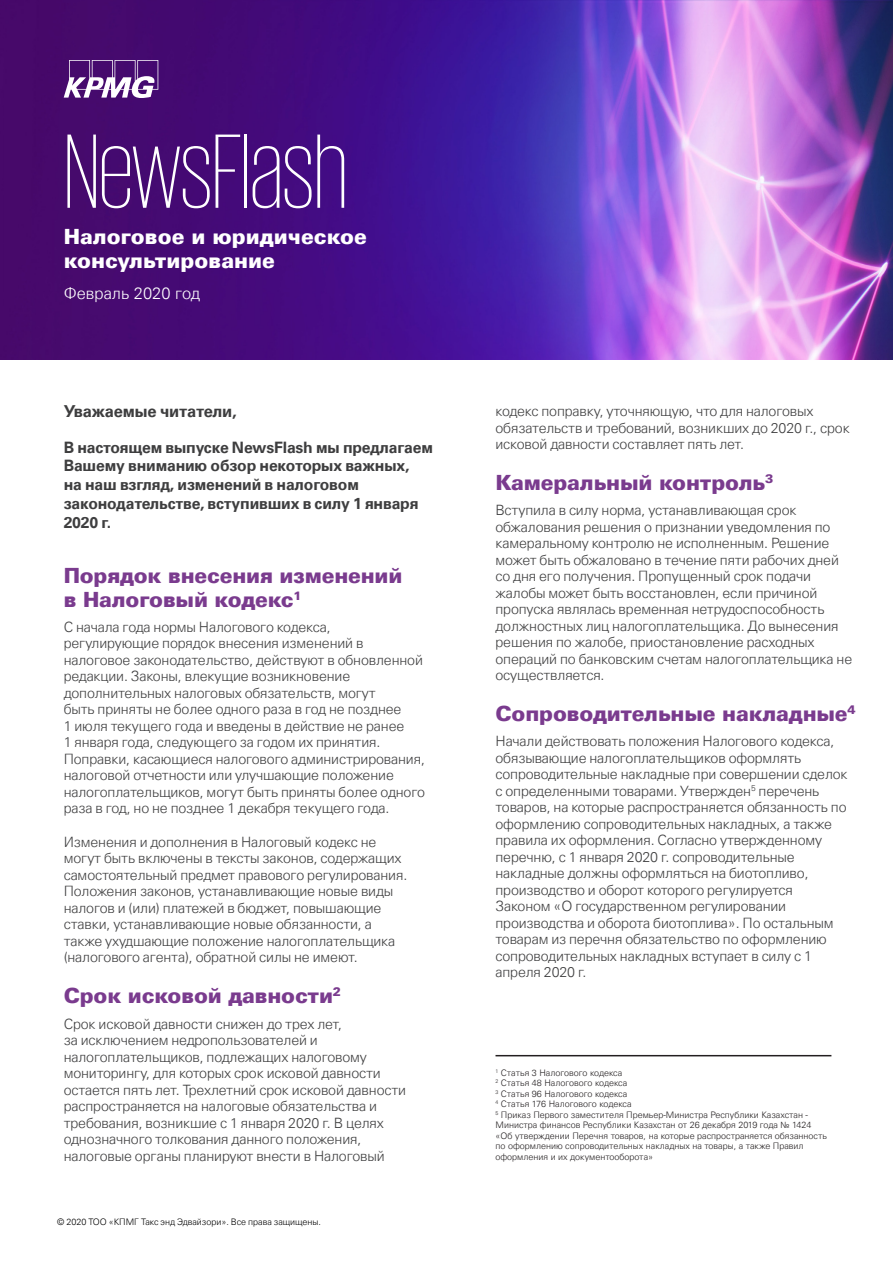
<style>
.page{position:relative;width:893px;height:1263px;background:#fff}
.page>*{position:absolute;margin:0;border:0;box-sizing:border-box;transform-origin:0 0}
.Heading_20pt{font:200 108px "KPMG Cyrillic";letter-spacing:-.01em;color:#fff}
.t1{font:900 21px/24px "Universfor KPMG";letter-spacing:-.01em;color:#7a3b8e}
.t2{font:900 21px/24px "Universfor KPMG";color:#fff}
.Bodycopy_9_5pt{font:700 16.5px "Universfor KPMG";letter-spacing:-.01em;color:#3e3e3f}
.t3{font:300 16.5px "Universfor KPMG";color:#fff}
.Bodycopy_9_5pt-2{font:700 15.75px/18.9px "Universfor KPMG";letter-spacing:-.01em;color:#3e3e3f}
.Bodycopy_9_5pt-3{font:300 14.25px/16.5px "Universfor KPMG";letter-spacing:-.01em;color:#3e3e3f}
.t4{font:300 9px/10.5px "Universfor KPMG";color:#231f20}
.t5{font:300 9px "Universfor KPMG";color:#000}
</style>
<div class="page">
<img style="left:0;top:0;width:893px;height:360px">
<svg style="left:64px;top:60px;width:94px;height:38px"></svg>
<hr style="left:495px;top:1055px;width:336px;height:1px;background:#231f20">
<p class="Heading_20pt" style="left:64px;top:120px;width:285px">NewsFlash</p>
<p class="t2" style="left:64px;top:224px;width:305px">Налоговое и юридическое консультирование</p>
<p class="t3" style="left:64px;top:283px;width:138px">Февраль 2020 год</p>
<p class="Bodycopy_9_5pt" style="left:64px;top:401px;width:174px">Уважаемые читатели,</p>
<p class="Bodycopy_9_5pt-2" style="left:64px;top:438px;width:371px">В настоящем выпуске NewsFlash мы предлагаем Вашему вниманию обзор некоторых важных,<br>на наш взгляд, изменений в налоговом законодательстве, вступивших в силу 1 января 2020 г.</p>
<p class="t1" style="left:64px;top:563px;width:340px">Порядок внесения изменений в Налоговый кодекс<sup>1</sup></p>
<p class="Bodycopy_9_5pt-3" style="left:64px;top:619px;width:363px">С начала года нормы Налогового кодекса, регулирующие порядок внесения изменений в налоговое законодательство, действуют в обновленной редакции. Законы, влекущие возникновение дополнительных налоговых обязательств, могут<br>быть приняты не более одного раза в год не позднее<br>1 июля текущего года и введены в действие не ранее<br>1 января года, следующего за годом их принятия.<br>Поправки, касающиеся налогового администрирования, налоговой отчетности или улучшающие положение налогоплательщиков, могут быть приняты более одного раза в год, но не позднее 1 декабря текущего года.</p>
<p class="Bodycopy_9_5pt-3" style="left:64px;top:834px;width:345px">Изменения и дополнения в Налоговый кодекс не могут быть включены в тексты законов, содержащих самостоятельный предмет правового регулирования.<br>Положения законов, устанавливающие новые виды налогов и (или) платежей в бюджет, повышающие ставки, устанавливающие новые обязанности, а также ухудшающие положение налогоплательщика (налогового агента), обратной силы не имеют.</p>
<p class="t1" style="left:64px;top:984px;width:279px">Срок исковой давности<sup>2</sup></p>
<p class="Bodycopy_9_5pt-3" style="left:64px;top:1015px;width:344px">Срок исковой давности снижен до трех лет,<br>за исключением недропользователей и налогоплательщиков, подлежащих налоговому мониторингу, для которых срок исковой давности остается пять лет. Трехлетний срок исковой давности распространяется на налоговые обязательства и требования, возникшие с 1 января 2020 г. В целях однозначного толкования данного положения, налоговые органы планируют внести в Налоговый</p>
<p class="t5" style="left:57px;top:1216px;width:265px">© 2020 ТОО «КПМГ Такс энд Эдвайзори». Все права защищены.</p>
<p class="Bodycopy_9_5pt-3" style="left:495px;top:403px;width:356px">кодекс поправку, уточняющую, что для налоговых обязательств и требований, возникших до 2020 г., срок исковой давности составляет пять лет.</p>
<p class="t1" style="left:495px;top:471px;width:279px">Камеральный контроль<sup>3</sup></p>
<p class="Bodycopy_9_5pt-3" style="left:495px;top:502px;width:358px">Вступила в силу норма, устанавливающая срок обжалования решения о признании уведомления по камеральному контролю не исполненным. Решение может быть обжаловано в течение пяти рабочих дней со дня его получения. Пропущенный срок подачи жалобы может быть восстановлен, если причиной пропуска являлась временная нетрудоспособность должностных лиц налогоплательщика. До вынесения решения по жалобе, приостановление расходных операций по банковским счетам налогоплательщика не осуществляется.</p>
<p class="t1" style="left:495px;top:702px;width:362px">Сопроводительные накладные<sup>4</sup></p>
<p class="Bodycopy_9_5pt-3" style="left:495px;top:733px;width:354px">Начали действовать положения Налогового кодекса, обязывающие налогоплательщиков оформлять сопроводительные накладные при совершении сделок с определенными товарами. Утвержден<sup>5</sup> перечень товаров, на которые распространяется обязанность по оформлению сопроводительных накладных, а также правила их оформления. Согласно утвержденному перечню, с 1 января 2020 г. сопроводительные накладные должны оформляться на биотопливо, производство и оборот которого регулируется Законом «О государственном регулировании производства и оборота биотоплива». По остальным товарам из перечня обязательство по оформлению сопроводительных накладных вступает в силу с 1 апреля 2020 г.</p>
<p class="t4" style="left:495px;top:1067px;width:128px"><sup>1</sup> Статья 3 Налогового кодекса</p>
<p class="t4" style="left:495px;top:1078px;width:133px"><sup>2</sup> Статья 48 Налогового кодекса</p>
<p class="t4" style="left:495px;top:1088px;width:133px"><sup>3</sup> Статья 96 Налогового кодекса</p>
<p class="t4" style="left:495px;top:1099px;width:138px"><sup>4</sup> Статья 176 Налогового кодекса</p>
<p class="t4" style="left:495px;top:1109px;width:333px"><sup>5</sup> Приказ Первого заместителя Премьер-Министра Республики Казахстан - Министра финансов Республики Казахстан от 26 декабря 2019 года № 1424 «Об утверждении Перечня товаров, на которые распространяется обязанность по оформлению сопроводительных накладных на товары, а также Правил оформления и их документооборота»</p>
</div>
